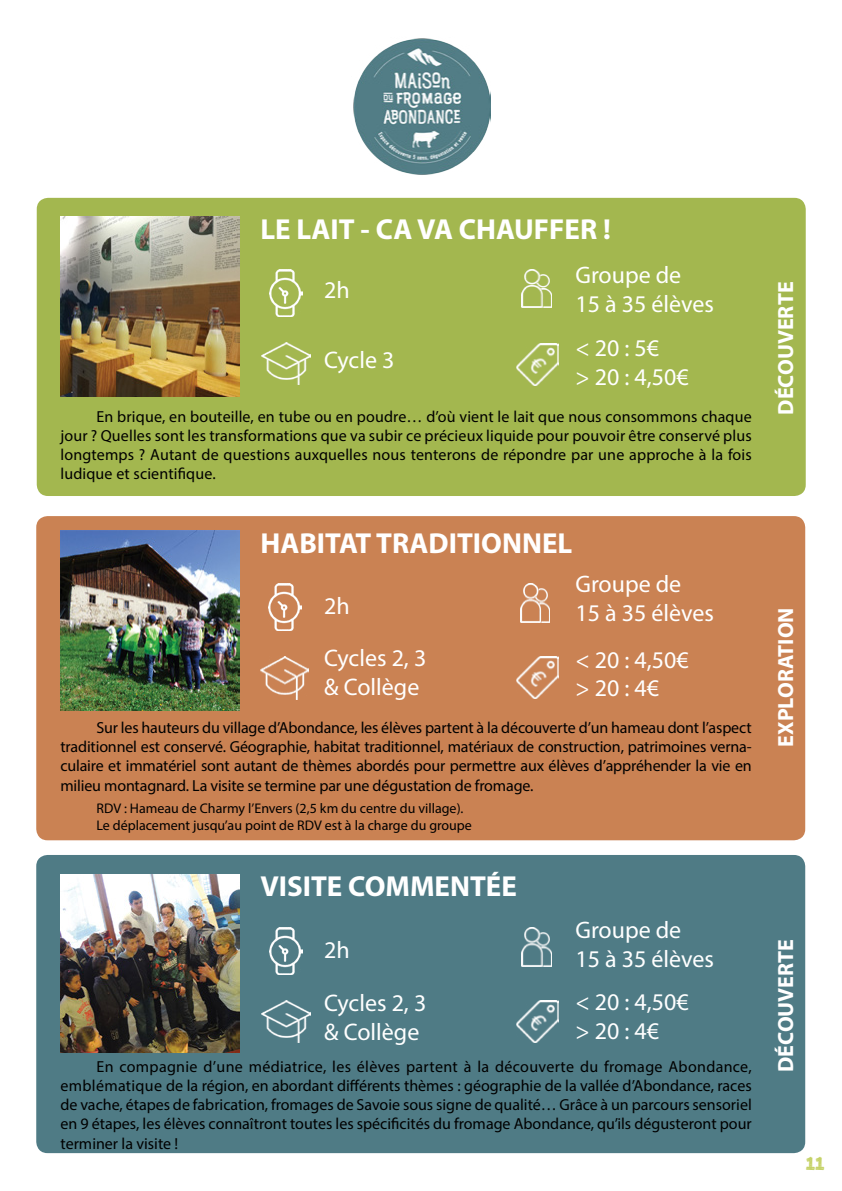
<style>
.page{position:relative;width:842px;height:1191px;background:#fff}
.page>*{position:absolute;margin:0;border:0;box-sizing:border-box;transform-origin:0 0}
.t1{font:700 29px "Myriad Pro";color:#fff}
.t2{font:24px/28.8px "Myriad Pro";color:#fff}
.t3{font:700 22px "Myriad Pro";color:#fff}
.t4{font:20px "BEACHWORKS Regular";color:#c5d267}
.t5{font:16px/19.2px "Myriad Pro";color:#000;text-align:justify}
.t6{font:14px/16.8px "Myriad Pro";color:#000}
</style>
<div class="page">
<div style="left:37px;top:198px;width:769px;height:298px;background:#a3b74f;border-radius:11px"></div>
<div style="left:36px;top:516px;width:769px;height:324px;background:#ca8253;border-radius:11px"></div>
<div style="left:36px;top:855px;width:769px;height:298px;background:#4f7b85;border-radius:11px"></div>
<img style="left:269px;top:269px;width:33px;height:47px">
<img style="left:269px;top:584px;width:33px;height:47px">
<img style="left:270px;top:927px;width:33px;height:47px">
<img style="left:522px;top:270px;width:30px;height:38px">
<img style="left:520px;top:584px;width:30px;height:38px">
<img style="left:522px;top:928px;width:29px;height:38px">
<img style="left:262px;top:342px;width:48px;height:42px">
<img style="left:260px;top:657px;width:49px;height:42px">
<img style="left:262px;top:1000px;width:48px;height:42px">
<img style="left:516px;top:343px;width:42px;height:42px">
<img style="left:516px;top:657px;width:42px;height:41px">
<img style="left:516px;top:1000px;width:42px;height:42px">
<img style="left:353px;top:38px;width:137px;height:137px">
<img style="left:60px;top:217px;width:180px;height:179px">
<img style="left:60px;top:531px;width:180px;height:179px">
<img style="left:60px;top:874px;width:180px;height:178px">
<h1 class="t1" style="left:260px;top:210px;width:352px">LE LAIT - CA VA CHAUFFER !</h1>
<h2 class="t2" style="left:324px;top:275px;width:27px">2h</h2>
<h2 class="t2" style="left:324px;top:345px;width:72px">Cycle 3</h2>
<h2 class="t2" style="left:575px;top:260px;width:140px">Groupe de<br>15 à 35 élèves</h2>
<h2 class="t2" style="left:575px;top:333px;width:115px">&lt; 20 : 5€<br>&gt; 20 : 4,50€</h2>
<p class="t5" style="left:60px;top:406px;width:693px;text-indent:36px">En brique, en bouteille, en tube ou en poudre… d’où vient le lait que nous consommons chaque jour ? Quelles sont les transformations que va subir ce précieux liquide pour pouvoir être conservé plus longtemps ? Autant de questions auxquelles nous tenterons de répondre par une approche à la fois ludique et scientifique.</p>
<h1 class="t1" style="left:260px;top:524px;width:313px">HABITAT TRADITIONNEL</h1>
<h2 class="t2" style="left:324px;top:591px;width:27px">2h</h2>
<h2 class="t2" style="left:324px;top:643px;width:104px">Cycles 2, 3 &amp; Collège</h2>
<h2 class="t2" style="left:575px;top:569px;width:140px">Groupe de<br>15 à 35 élèves</h2>
<h2 class="t2" style="left:575px;top:645px;width:115px">&lt; 20 : 4,50€ &gt; 20 : 4€</h2>
<p class="t5" style="left:60px;top:717px;width:693px;text-indent:36px">Sur les hauteurs du village d’Abondance, les élèves partent à la découverte d’un hameau dont l’aspect traditionnel est conservé. Géographie, habitat traditionnel, matériaux de construction, patrimoines verna&shy;culaire et immatériel sont autant de thèmes abordés pour permettre aux élèves d’appréhender la vie en milieu montagnard. La visite se termine par une dégustation de fromage.</p>
<p class="t6" style="left:96px;top:800px;width:377px">RDV : Hameau de Charmy l’Envers (2,5 km du centre du village).<br>Le déplacement jusqu’au point de RDV est à la charge du groupe</p>
<h1 class="t1" style="left:260px;top:867px;width:258px">VISITE COMMENTÉE</h1>
<h2 class="t2" style="left:324px;top:935px;width:27px">2h</h2>
<h2 class="t2" style="left:324px;top:988px;width:104px">Cycles 2, 3 &amp; Collège</h2>
<h2 class="t2" style="left:575px;top:915px;width:140px">Groupe de<br>15 à 35 élèves</h2>
<h2 class="t2" style="left:575px;top:987px;width:115px">&lt; 20 : 4,50€ &gt; 20 : 4€</h2>
<p class="t5" style="left:60px;top:1056px;width:693px;text-indent:36px">En compagnie d’une médiatrice, les élèves partent à la découverte du fromage Abondance, emblématique de la région, en abordant différents thèmes : géographie de la vallée d’Abondance, races de vache, étapes de fabrication, fromages de Savoie sous signe de qualité… Grâce à un parcours sensoriel en 9 étapes, les élèves connaîtront toutes les spécificités du fromage Abondance, qu’ils dégusteront pour terminer la visite !</p>
<h3 class="t3" style="left:771px;top:414px;width:134px;rotate:-90deg">DÉCOUVERTE</h3>
<h3 class="t3" style="left:771px;top:746px;width:141px;rotate:-90deg">EXPLORATION</h3>
<h3 class="t3" style="left:771px;top:1071px;width:134px;rotate:-90deg">DÉCOUVERTE</h3>
<p class="t4" style="left:806px;top:1151px;width:20px">11</p>
</div>
